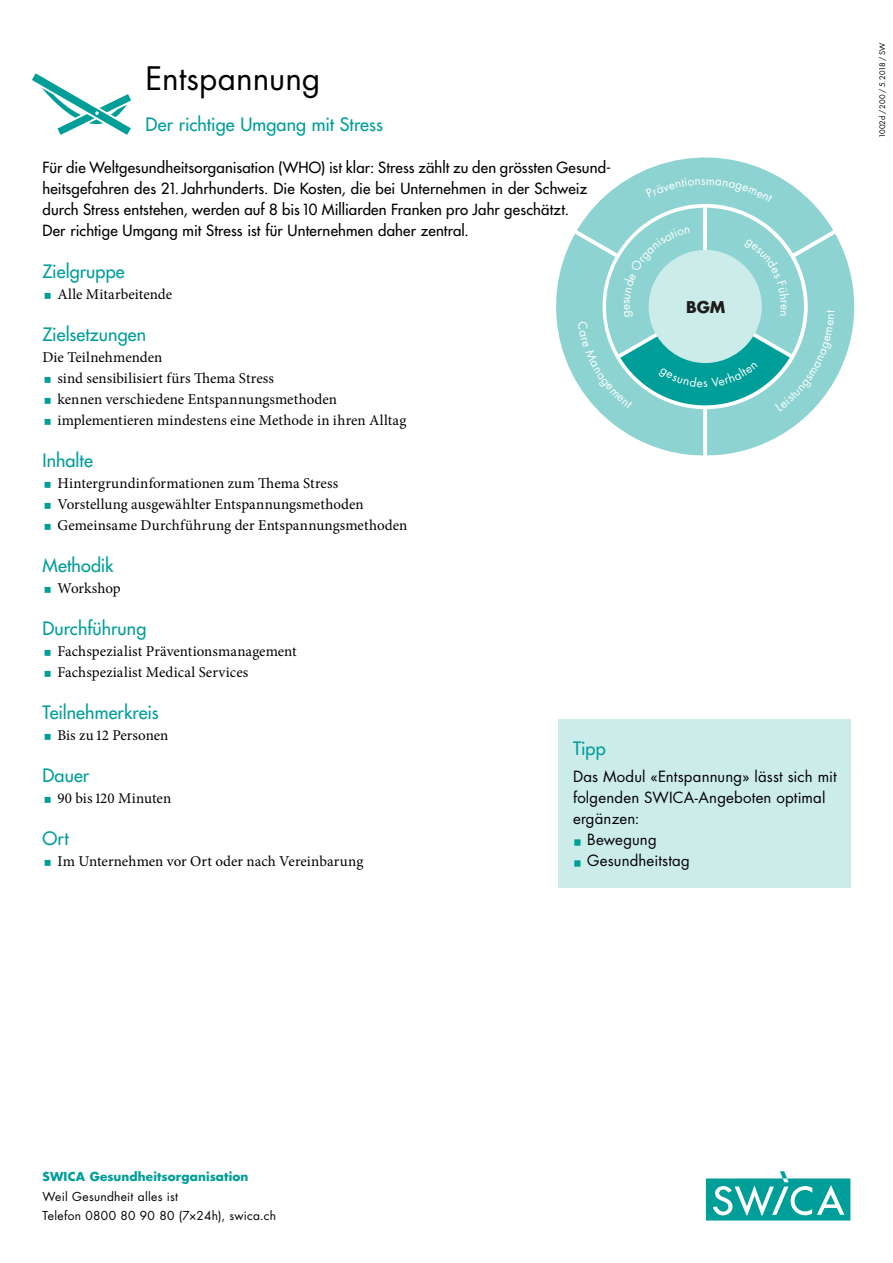
<style>
.page{position:relative;width:893px;height:1263px;background:#fff}
.page>*{position:absolute;margin:0;border:0;box-sizing:border-box;transform-origin:0 0}
.t1{font:31.5px "Futura Std";color:#000}
.t2{font:500 18px "Futura Std";letter-spacing:.005em;color:#009e98}
.t3{font:700 15.75px "Futura Std";color:#1d1d1b}
.t4{font:15px/21px "Minion Pro";color:#000}
.t5{font:500 15px/21px "Futura Std";letter-spacing:.01em;color:#000}
.t6{font:15px/21px "Futura Std";letter-spacing:.01em;color:#000}
.t7{font:12px/19.8px "Futura Std";letter-spacing:.02em;color:#000}
.t8{font:700 12px "Futura Std";letter-spacing:.01em;color:#009e98}
.t9{font:7.5px "Futura Std";letter-spacing:.02em;color:#000}
.s1{font-family:"Minion Pro";font-size:21.75px;color:#009e98}
</style>
<div class="page">
<svg style="left:706px;top:1171px;width:144px;height:49px"></svg>
<svg style="left:32px;top:73px;width:99px;height:62px"></svg>
<div style="left:558px;top:719px;width:292px;height:168px;background:#ccecea"></div>
<svg style="left:556px;top:157px;width:299px;height:299px"></svg>
<h1 class="t1" style="left:146px;top:58px;width:176px">Entspannung</h1>
<p class="t2" style="left:146px;top:113px;width:239px">Der richtige Umgang mit Stress</p>
<p class="t5" style="left:43px;top:157px;width:568px">Für die Weltgesundheitsorganisation (WHO) ist klar: Stress zählt zu den grössten Gesund&shy;heitsgefahren des 21.Jahrhunderts. Die Kosten, die bei Unternehmen in der Schweiz durch Stress entstehen, werden auf 8 bis 10 Milliarden Franken pro Jahr geschätzt.<br>Der richtige Umgang mit Stress ist für Unternehmen daher zentral.</p>
<p class="t2" style="left:43px;top:260px;width:84px">Zielgruppe</p>
<p class="t4" style="left:57px;top:284px;width:116px">Alle Mitarbeitende</p>
<p class="t2" style="left:43px;top:323px;width:105px">Zielsetzungen</p>
<p class="t4" style="left:57px;top:347px;width:351px;text-indent:-15px">Die Teilnehmenden<br>sind sensibilisiert fürs Thema Stress<br>kennen verschiedene Entspannungsmethoden implementieren mindestens eine Methode in ihren Alltag</p>
<p class="t2" style="left:43px;top:449px;width:52px">Inhalte</p>
<p class="t4" style="left:57px;top:473px;width:351px">Hintergrundinformationen zum Thema Stress<br>Vorstellung ausgewählter Entspannungsmethoden<br>Gemeinsame Durchführung der Entspannungsmethoden</p>
<p class="t2" style="left:43px;top:554px;width:72px">Methodik</p>
<p class="t4" style="left:57px;top:578px;width:65px">Workshop</p>
<p class="t2" style="left:43px;top:617px;width:105px">Durchführung</p>
<p class="t4" style="left:57px;top:641px;width:241px">Fachspezialist Präventionsmanagement<br>Fachspezialist Medical Services</p>
<p class="t2" style="left:43px;top:701px;width:118px">Teilnehmerkreis</p>
<p class="t4" style="left:57px;top:725px;width:113px">Bis zu 12 Personen</p>
<p class="t2" style="left:43px;top:764px;width:48px">Dauer</p>
<p class="t4" style="left:57px;top:788px;width:115px">90 bis 120 Minuten</p>
<p class="t2" style="left:43px;top:827px;width:28px">Ort</p>
<p class="t4" style="left:57px;top:851px;width:308px">Im Unternehmen vor Ort oder nach Vereinbarung</p>
<p class="t3" style="left:686px;top:297px;width:41px">BGM</p>
<p class="t2" style="left:573px;top:737px;width:34px">Tipp</p>
<p class="t6" style="left:573px;top:766px;width:265px">Das Modul «Entspannung» lässt sich mit folgenden SWICA-Angeboten optimal ergänzen:</p>
<p class="t6" style="left:573px;top:829px;width:85px"><span class="s1">■</span> Bewegung</p>
<p class="t6" style="left:573px;top:850px;width:118px"><span class="s1">■</span> Gesundheitstag</p>
<p class="t9" style="left:878px;top:138px;width:97px;rotate:-90deg">1002d / 200 / 5.2018 / SW</p>
<p class="t8" style="left:43px;top:1168px;width:207px">SWICA Gesundheitsorganisation</p>
<p class="t7" style="left:43px;top:1186px;width:235px">Weil Gesundheit alles ist<br>Telefon 0800 80 90 80 (7×24h), swica.ch</p>
</div>
